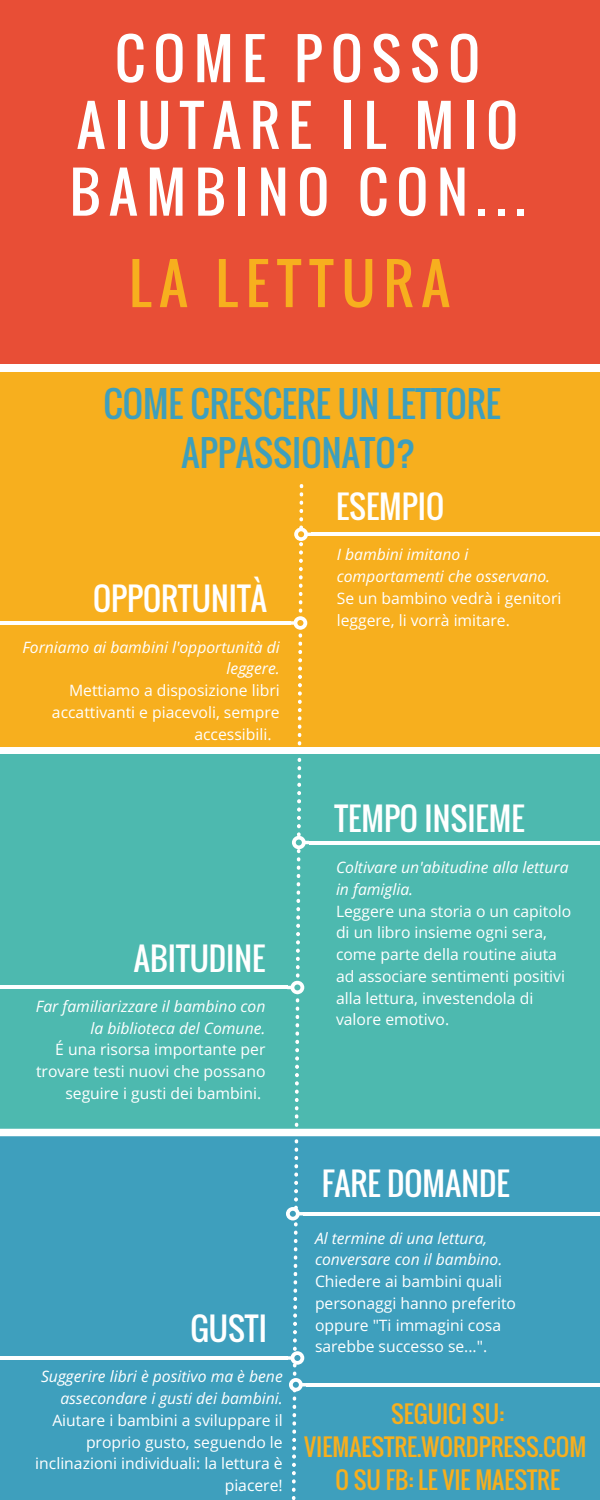
<style>
.page{position:relative;width:600px;height:1500px;background:#fff}
.page>*{position:absolute;margin:0;border:0;box-sizing:border-box;transform-origin:0 0}
.t1{font:55px/66.8px "Oswald";letter-spacing:.16em;color:#fff;text-align:center}
.t2{font:55px "Oswald";letter-spacing:.15em;color:#f7af1e}
.t3{font:35.4px/49.5px "Oswald";color:#3e9fbd;text-align:center}
.t4{font:31.4px "Oswald";color:#fff}
.t5{font:23.6px/33px "Oswald";color:#f7af1e;text-align:center}
.t6{font:15.7px/21.8px "Open Sans";color:#fff}
.t7{font:italic 15.7px/21.8px "Open Sans";color:#fff;text-align:right}
</style>
<div class="page">
<div style="left:0;top:0;width:600px;height:364px;background:#e84e36"></div>
<div style="left:0;top:372px;width:600px;height:374px;background:#f7af1e"></div>
<div style="left:0;top:754px;width:600px;height:375px;background:#4db9af"></div>
<div style="left:0;top:1136px;width:600px;height:364px;background:#3e9fbd"></div>
<hr style="left:311px;top:533px;width:289px;height:3px;background:#fff">
<hr style="left:0;top:621px;width:290px;height:4px;background:#fff">
<hr style="left:309px;top:841px;width:291px;height:3px;background:#fff">
<hr style="left:0;top:986px;width:287px;height:3px;background:#fff">
<hr style="left:303px;top:1212px;width:297px;height:3px;background:#fff">
<hr style="left:0;top:1356px;width:287px;height:4px;background:#fff">
<hr style="left:306px;top:1383px;width:294px;height:3px;background:#fff">
<svg style="left:286px;top:484px;width:25px;height:1016px"></svg>
<h1 class="t1" style="left:70px;top:24px;width:457px">COME POSSO<br>AIUTARE IL MIO<br>BAMBINO CON...</h1>
<h1 class="t2" style="left:129px;top:242px;width:322px">LA LETTURA</h1>
<h2 class="t3" style="left:104px;top:378px;width:399px">COME CRESCERE UN LETTORE<br>APPASSIONATO?</h2>
<h3 class="t4" style="left:93px;top:575px;width:175px">OPPORTUNITÀ</h3>
<p class="t7" style="left:22px;top:636px;width:259px">Forniamo ai bambini l'opportunità di leggere.</p>
<p class="t6" style="left:69px;top:679px;width:212px">Mettiamo a disposizione libri</p>
<p class="t6" style="left:52px;top:701px;width:229px">accattivanti e piacevoli, sempre</p>
<p class="t6" style="left:194px;top:723px;width:79px">accessibili.</p>
<h3 class="t4" style="left:134px;top:935px;width:133px">ABITUDINE</h3>
<p class="t7" style="left:36px;top:995px;width:231px">Far familiarizzare il bambino con la biblioteca del Comune.</p>
<p class="t6" style="left:36px;top:1038px;width:231px;text-align:right">É una risorsa importante per trovare testi nuovi che possano seguire i gusti dei bambini.</p>
<h3 class="t4" style="left:336px;top:482px;width:110px">ESEMPIO</h3>
<p class="t7" style="left:337px;top:543px;width:215px;text-align:left">I bambini imitano i comportamenti che osservano.</p>
<p class="t6" style="left:337px;top:587px;width:226px">Se un bambino vedrà i genitori leggere, li vorrà imitare.</p>
<h3 class="t4" style="left:334px;top:794px;width:192px">TEMPO INSIEME</h3>
<p class="t7" style="left:336px;top:856px;width:234px;text-align:left">Coltivare un'abitudine alla lettura in famiglia.</p>
<p class="t6" style="left:336px;top:900px;width:237px">Leggere una storia o un capitolo di un libro insieme ogni sera, come parte della routine aiuta ad associare sentimenti positivi alla lettura, investendola di valore emotivo.</p>
<h3 class="t4" style="left:190px;top:1304px;width:78px">GUSTI</h3>
<p class="t7" style="left:41px;top:1365px;width:243px">Suggerire libri è positivo ma è bene assecondare i gusti dei bambini.</p>
<p class="t6" style="left:35px;top:1409px;width:249px;text-align:right">Aiutare i bambini a sviluppare il proprio gusto, seguendo le inclinazioni individuali: la lettura è piacere!</p>
<h3 class="t4" style="left:322px;top:1160px;width:189px">FARE DOMANDE</h3>
<p class="t7" style="left:315px;top:1227px;width:189px;text-align:left">Al termine di una lettura, conversare con il bambino.</p>
<p class="t6" style="left:315px;top:1270px;width:203px">Chiedere ai bambini quali personaggi hanno preferito oppure "Ti immagini cosa sarebbe successo se...".</p>
<h3 class="t5" style="left:304px;top:1396px;width:284px">SEGUICI SU:<br>VIEMAESTRE.WORDPRESS.COM<br>O SU FB: LE VIE MAESTRE</h3>
</div>
